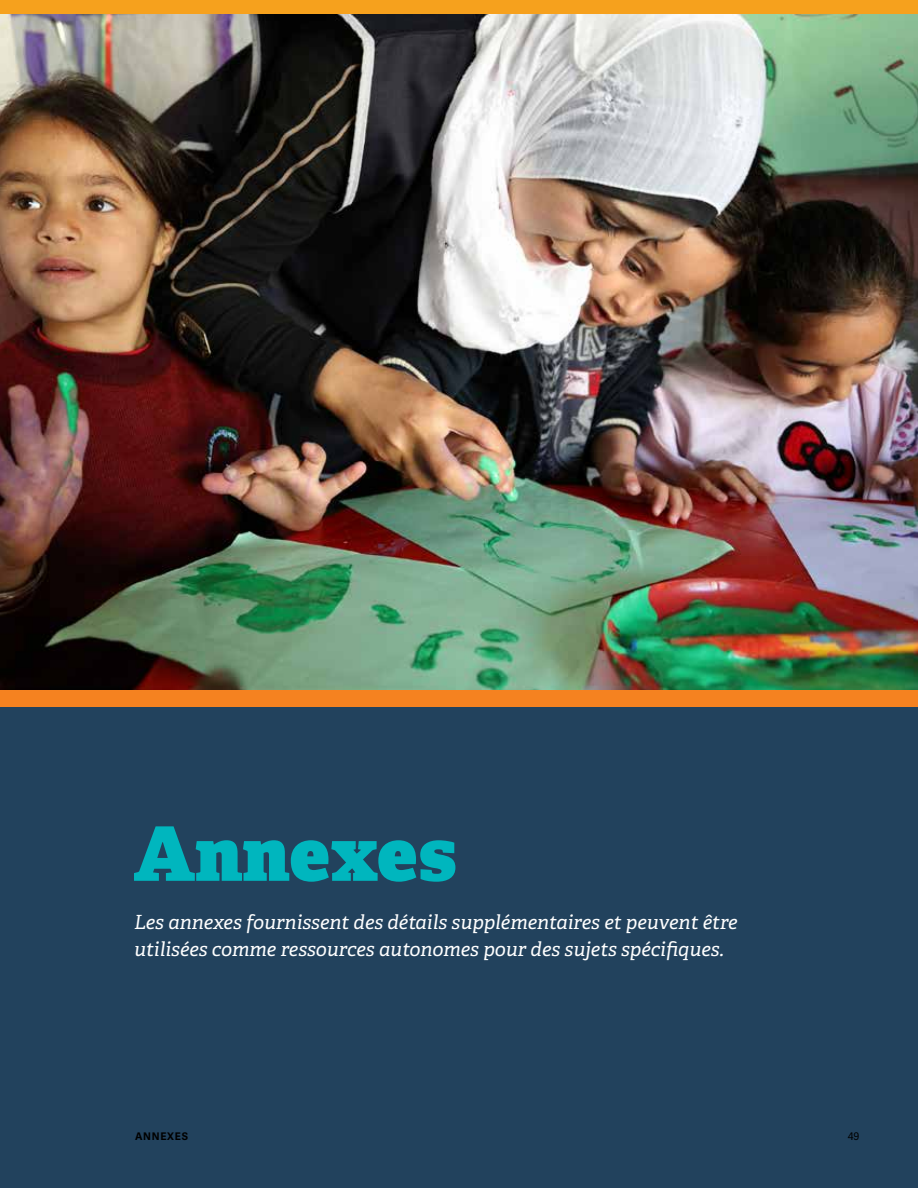
<style>
.page{position:relative;width:918px;height:1188px;background:#22425d}
.page>*{position:absolute;margin:0;border:0;box-sizing:border-box;transform-origin:0 0}
.t1{font:800 75.15px "Adelle";letter-spacing:.005em;color:#00b6be}
.t2{font:italic 19.5px/27px "Adelle";color:#fff}
.t3{font:700 10.5px "Adelle Sans";letter-spacing:.07em;color:#000}
.t4{font:10.5px "Adelle Sans";color:#000}
</style>
<div class="page">
<div style="left:0;top:646px;width:918px;height:60px;background:#f58220"></div>
<img style="left:0;top:14px;width:918px;height:675px">
<div style="left:0;top:0;width:918px;height:14px;background:#f6a11d"></div>
<h1 class="t1" style="left:134px;top:804px;width:324px">Annexes</h1>
<p class="t2" style="left:134px;top:909px;width:605px">Les annexes fournissent des détails supplémentaires et peuvent être utilisées comme ressources autonomes pour des sujets spécifiques.</p>
<p class="t3" style="left:135px;top:1130px;width:54px">ANNEXES</p>
<p class="t4" style="left:848px;top:1131px;width:13px">49</p>
</div>
